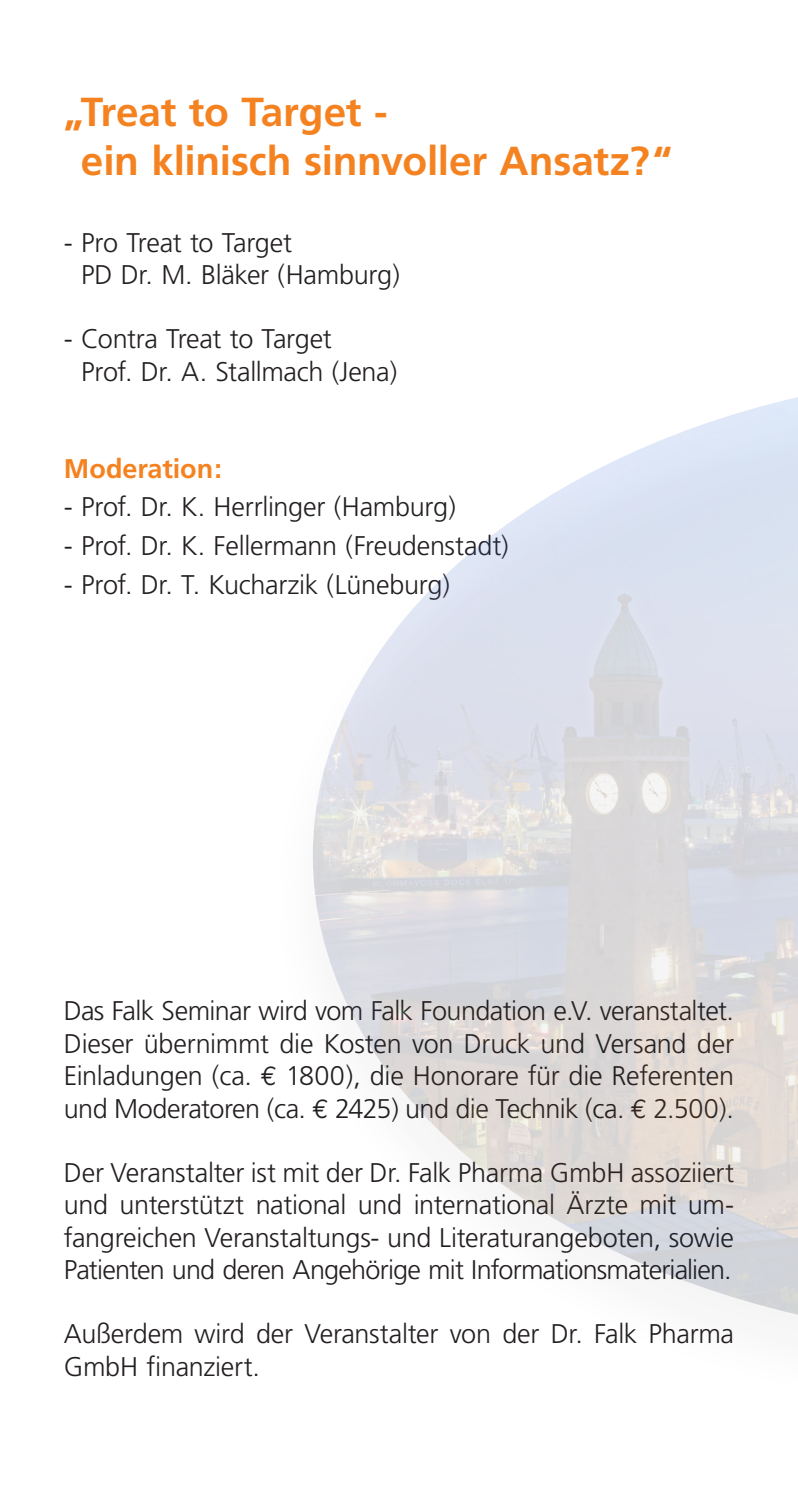
<style>
.page{position:relative;width:798px;height:1499px;background:#fff}
.page>*{position:absolute;margin:0;border:0;box-sizing:border-box;transform-origin:0 0}
.t1{font:700 40.5px/48.6px "Frutiger";letter-spacing:-.005em;color:#f58220}
.t2{font:300 27px/32.4px "Frutiger";letter-spacing:-.015em;color:#231f20}
.t3{font:700 27px "Frutiger";color:#f58220}
.s1{font-family:"Euro Mono";font-weight:400}
</style>
<div class="page">
<img style="left:313px;top:397px;width:484px;height:918px">
<h1 class="t1" style="left:81px;top:88px;width:592px;text-indent:-17px">„Treat to Target -<br>ein klinisch sinnvoller Ansatz?“</h1>
<p class="t2" style="left:81px;top:227px;width:320px;text-indent:-17px">- Pro Treat to Target<br>PD Dr. M. Bläker (Hamburg)</p>
<p class="t2" style="left:81px;top:323px;width:318px;text-indent:-17px">- Contra Treat to Target<br>Prof. Dr. A. Stallmach (Jena)</p>
<p class="t3" style="left:64px;top:452px;width:159px">Moderation:</p>
<p class="t2" style="left:64px;top:491px;width:393px">- Prof. Dr. K. Herrlinger (Hamburg)</p>
<p class="t2" style="left:64px;top:530px;width:446px">- Prof. Dr. K. Fellermann (Freudenstadt)</p>
<p class="t2" style="left:64px;top:569px;width:387px">- Prof. Dr. T. Kucharzik (Lüneburg)</p>
<p class="t2" style="left:64px;top:995px;width:671px;text-align:justify">Das Falk Seminar wird vom Falk Foundation e.V. veranstaltet.<br>Dieser übernimmt die Kosten von Druck und Versand der Einladungen (ca. <span class="s1">€</span> 1800), die Honorare für die Referenten und Moderatoren (ca. <span class="s1">€</span> 2425) und die Technik (ca. <span class="s1">€</span> 2.500).</p>
<p class="t2" style="left:64px;top:1157px;width:671px;text-align:justify">Der Veranstalter ist mit der Dr. Falk Pharma GmbH assoziiert und unterstützt national und international Ärzte mit um&shy;fangreichen Veranstaltungs- und Literaturangeboten, sowie Patienten und deren Angehörige mit Informationsmaterialien.</p>
<p class="t2" style="left:64px;top:1318px;width:671px">Außerdem wird der Veranstalter von der Dr. Falk Pharma<br>GmbH finanziert.</p>
</div>
